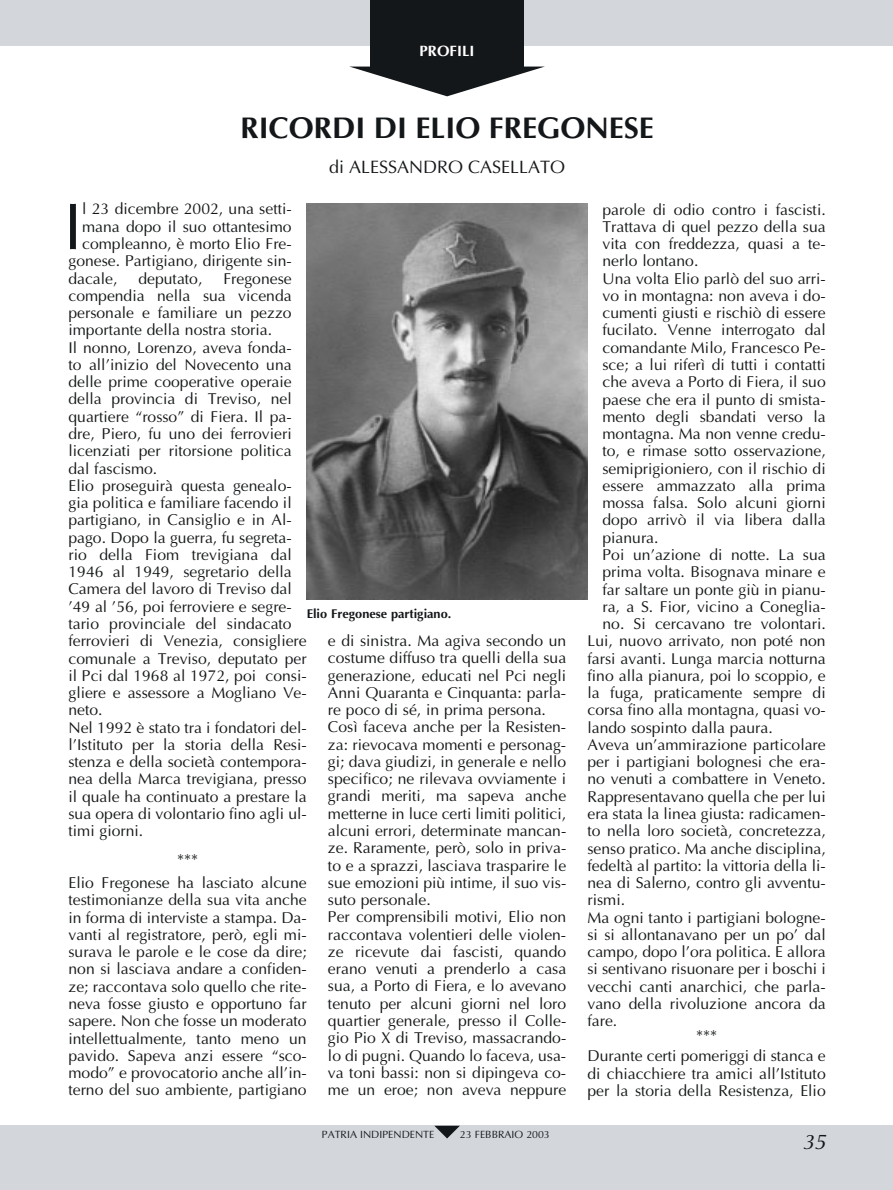
<style>
.page{position:relative;width:893px;height:1190px;background:#fff}
.page>*{position:absolute;margin:0;border:0;box-sizing:border-box;transform-origin:0 0}
.t1{font:66.45px "Optima";color:#141719}
.t2{font:700 30px "Optima";color:#141719}
.t3{font:italic 21px "Optima";color:#141719}
.t4{font:18px "Optima";color:#141719}
.t5{font:15.75px/17.2px "Optima";color:#141719}
.t6{font:700 15px "Optima";color:#fff}
.t7{font:700 12.75px "Optima";color:#141719}
.t8{font:10.5px "Optima";color:#141719}
</style>
<div class="page">
<div style="left:0;top:1125px;width:892px;height:64px;background:#d3d6db"></div>
<div style="left:0;top:0;width:892px;height:45px;background:#d3d6db"></div>
<div style="left:370px;top:0;width:153px;height:67px;background:#141719"></div>
<svg style="left:351px;top:67px;width:192px;height:29px"></svg>
<svg style="left:434px;top:1125px;width:26px;height:13px"></svg>
<img style="left:307px;top:204px;width:280px;height:395px">
<p class="t6" style="left:419px;top:44px;width:56px">PROFILI</p>
<h2 class="t2" style="left:240px;top:115px;width:415px">RICORDI DI ELIO FREGONESE</h2>
<p class="t4" style="left:329px;top:159px;width:238px">di ALESSANDRO CASELLATO</p>
<h1 class="t1" style="left:64px;top:199px;width:20px">I</h1>
<p class="t5" style="left:82px;top:202px;width:211px">l 23 dicembre 2002, una setti-</p>
<p class="t5" style="left:82px;top:219px;width:211px">mana dopo il suo ottantesimo</p>
<p class="t5" style="left:82px;top:237px;width:211px">compleanno, è morto Elio Fre-</p>
<p class="t5" style="left:68px;top:254px;width:225px">gonese. Partigiano, dirigente sin-</p>
<p class="t5" style="left:68px;top:271px;width:51px">dacale,</p>
<p class="t5" style="left:138px;top:271px;width:65px">deputato,</p>
<p class="t5" style="left:68px;top:271px;width:240px;text-indent:155px">Fregonese compendia nella sua vicenda personale e familiare un pezzo importante della nostra storia.<br>Il nonno, Lorenzo, aveva fonda&shy;to all’inizio del Novecento una delle prime cooperative operaie della provincia di Treviso, nel quartiere “rosso” di Fiera. Il pa&shy;dre, Piero, fu uno dei ferrovieri licenziati per ritorsione politica dal fascismo.<br>Elio proseguirà questa genealo&shy;gia politica e familiare facendo il partigiano, in Cansiglio e in Al&shy;pago. Dopo la guerra, fu segreta&shy;rio della Fiom trevigiana dal<br>1946 al 1949, segretario della<br>Camera del lavoro di Treviso dal ’49 al ’56, poi ferroviere e segre&shy;tario provinciale del sindacato ferrovieri di Venezia, consigliere comunale a Treviso, deputato per il Pci dal 1968 al 1972, poi consi&shy;gliere e assessore a Mogliano Ve&shy;neto.<br>Nel 1992 è stato tra i fondatori del&shy;l’Istituto per la storia della Resi&shy;stenza e della società contempora&shy;nea della Marca trevigiana, presso il quale ha continuato a prestare la sua opera di volontario fino agli ul&shy;timi giorni.</p>
<p class="t5" style="left:68px;top:849px;width:240px;line-height:23.2px;text-align:center">***<br>Elio Fregonese ha lasciato alcune</p>
<p class="t5" style="left:68px;top:893px;width:240px;text-align:justify">testimonianze della sua vita anche in forma di interviste a stampa. Da&shy;vanti al registratore, però, egli mi&shy;surava le parole e le cose da dire; non si lasciava andare a confiden&shy;ze; raccontava solo quello che rite&shy;neva fosse giusto e opportuno far sapere. Non che fosse un moderato intellettualmente, tanto meno un pavido. Sapeva anzi essere “sco&shy;modo” e provocatorio anche all’in&shy;terno del suo ambiente, partigiano</p>
<p class="t7" style="left:307px;top:608px;width:146px">Elio Fregonese partigiano.</p>
<p class="t5" style="left:328px;top:633px;width:240px">e di sinistra. Ma agiva secondo un costume diffuso tra quelli della sua generazione, educati nel Pci negli Anni Quaranta e Cinquanta: parla&shy;re poco di sé, in prima persona.<br>Così faceva anche per la Resisten&shy;za: rievocava momenti e personag&shy;gi; dava giudizi, in generale e nello specifico; ne rilevava ovviamente i grandi meriti, ma sapeva anche metterne in luce certi limiti politici, alcuni errori, determinate mancan&shy;ze. Raramente, però, solo in priva&shy;to e a sprazzi, lasciava trasparire le sue emozioni più intime, il suo vis&shy;suto personale.<br>Per comprensibili motivi, Elio non raccontava volentieri delle violen&shy;ze ricevute dai fascisti, quando erano venuti a prenderlo a casa sua, a Porto di Fiera, e lo avevano tenuto per alcuni giorni nel loro quartier generale, presso il Colle&shy;gio Pio X di Treviso, massacrando&shy;lo di pugni. Quando lo faceva, usa&shy;va toni bassi: non si dipingeva co&shy;me un eroe; non aveva neppure</p>
<p class="t8" style="left:322px;top:1130px;width:114px">PATRIA INDIPENDENTE</p>
<p class="t8" style="left:460px;top:1130px;width:91px">23 FEBBRAIO 2003</p>
<p class="t5" style="left:602px;top:202px;width:225px">parole di odio contro i fascisti.</p>
<p class="t5" style="left:602px;top:219px;width:225px">Trattava di quel pezzo della sua</p>
<p class="t5" style="left:602px;top:237px;width:225px">vita con freddezza, quasi a te-</p>
<p class="t5" style="left:602px;top:254px;width:97px">nerlo lontano.</p>
<p class="t5" style="left:602px;top:271px;width:225px">Una volta Elio parlò del suo arri-</p>
<p class="t5" style="left:602px;top:288px;width:225px">vo in montagna: non aveva i do-</p>
<p class="t5" style="left:602px;top:306px;width:225px">cumenti giusti e rischiò di essere</p>
<p class="t5" style="left:602px;top:323px;width:225px">fucilato. Venne interrogato dal</p>
<p class="t5" style="left:602px;top:340px;width:225px">comandante Milo, Francesco Pe-</p>
<p class="t5" style="left:602px;top:357px;width:225px">sce; a lui riferì di tutti i contatti</p>
<p class="t5" style="left:602px;top:375px;width:225px">che aveva a Porto di Fiera, il suo</p>
<p class="t5" style="left:602px;top:392px;width:225px">paese che era il punto di smista-</p>
<p class="t5" style="left:602px;top:409px;width:225px">mento degli sbandati verso la</p>
<p class="t5" style="left:602px;top:426px;width:225px">montagna. Ma non venne credu-</p>
<p class="t5" style="left:602px;top:444px;width:225px">to, e rimase sotto osservazione,</p>
<p class="t5" style="left:602px;top:461px;width:225px">semiprigioniero, con il rischio di</p>
<p class="t5" style="left:602px;top:478px;width:225px">essere ammazzato alla prima</p>
<p class="t5" style="left:602px;top:495px;width:225px">mossa falsa. Solo alcuni giorni</p>
<p class="t5" style="left:602px;top:513px;width:225px">dopo arrivò il via libera dalla</p>
<p class="t5" style="left:602px;top:530px;width:58px">pianura.</p>
<p class="t5" style="left:602px;top:547px;width:225px">Poi un’azione di notte. La sua</p>
<p class="t5" style="left:602px;top:565px;width:225px">prima volta. Bisognava minare e</p>
<p class="t5" style="left:602px;top:582px;width:225px">far saltare un ponte giù in pianu-</p>
<p class="t5" style="left:602px;top:599px;width:225px">ra, a S. Fior, vicino a Coneglia-</p>
<p class="t5" style="left:602px;top:616px;width:225px">no. Si cercavano tre volontari.</p>
<p class="t5" style="left:587px;top:634px;width:240px">Lui, nuovo arrivato, non poté non</p>
<p class="t5" style="left:587px;top:651px;width:240px">farsi avanti. Lunga marcia notturna</p>
<p class="t5" style="left:587px;top:668px;width:240px">fino alla pianura, poi lo scoppio, e</p>
<p class="t5" style="left:587px;top:685px;width:240px">la fuga, praticamente sempre di</p>
<p class="t5" style="left:587px;top:703px;width:240px">corsa fino alla montagna, quasi vo-</p>
<p class="t5" style="left:587px;top:720px;width:187px">lando sospinto dalla paura.</p>
<p class="t5" style="left:587px;top:737px;width:240px">Aveva un’ammirazione particolare</p>
<p class="t5" style="left:587px;top:754px;width:240px">per i partigiani bolognesi che era-</p>
<p class="t5" style="left:587px;top:772px;width:240px">no venuti a combattere in Veneto.</p>
<p class="t5" style="left:587px;top:789px;width:240px">Rappresentavano quella che per lui</p>
<p class="t5" style="left:587px;top:806px;width:240px">era stata la linea giusta: radicamen-</p>
<p class="t5" style="left:587px;top:824px;width:240px">to nella loro società, concretezza,</p>
<p class="t5" style="left:587px;top:841px;width:240px">senso pratico. Ma anche disciplina,</p>
<p class="t5" style="left:587px;top:858px;width:240px">fedeltà al partito: la vittoria della li-</p>
<p class="t5" style="left:587px;top:875px;width:240px">nea di Salerno, contro gli avventu-</p>
<p class="t5" style="left:587px;top:893px;width:39px">rismi.</p>
<p class="t5" style="left:587px;top:910px;width:240px">Ma ogni tanto i partigiani bologne-</p>
<p class="t5" style="left:587px;top:927px;width:240px">si si allontanavano per un po’ dal</p>
<p class="t5" style="left:587px;top:944px;width:240px">campo, dopo l’ora politica. E allora</p>
<p class="t5" style="left:587px;top:962px;width:240px">si sentivano risuonare per i boschi i</p>
<p class="t5" style="left:587px;top:979px;width:240px">vecchi canti anarchici, che parla-</p>
<p class="t5" style="left:587px;top:996px;width:240px">vano della rivoluzione ancora da</p>
<p class="t5" style="left:587px;top:1013px;width:31px">fare.</p>
<p class="t5" style="left:587px;top:1026px;width:240px;line-height:20.5px;text-align:center">***<br>Durante certi pomeriggi di stanca e</p>
<p class="t5" style="left:587px;top:1066px;width:240px">di chiacchiere tra amici all’Istituto per la storia della Resistenza, Elio</p>
<h3 class="t3" style="left:802px;top:1132px;width:25px">35</h3>
</div>
